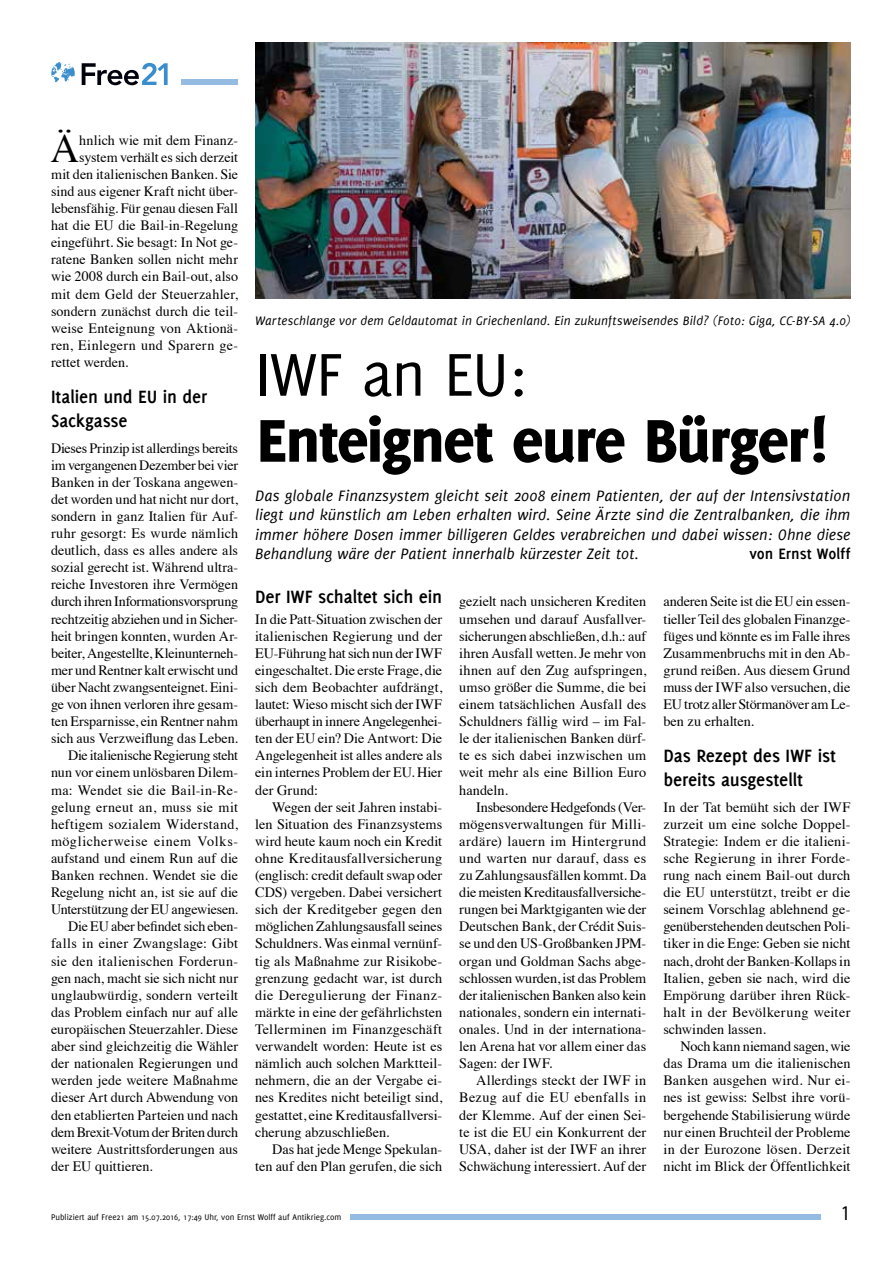
<style>
.page{position:relative;width:893px;height:1263px;background:#fff}
.page>*{position:absolute;margin:0;border:0;box-sizing:border-box;transform-origin:0 0}
.t1{font:800 66px "Delicious";letter-spacing:-.02em;color:#000}
.t2{font:66px "Delicious";letter-spacing:-.015em;color:#000}
.t3{font:40.05px "Times";color:#000}
.t4{font:21px "Myriad Pro";color:#000;scale:.9 1}
.t5{font:700 19.5px/23.4px "Delicious";letter-spacing:-.005em;color:#000}
.t6{font:italic 16.5px/19.5px "Delicious";color:#000;text-align:justify}
.t7{font:700 16.5px "Delicious";color:#000}
.t8{font:14.25px/17.1px "Times";color:#000;text-align:justify}
.t9{font:14.25px "Times";letter-spacing:.02em;color:#000}
.t10{font:14.25px "Times";letter-spacing:-.02em;color:#000}
.t11{font:14.25px "Times";letter-spacing:-.025em;color:#000}
.t12{font:14.25px "Times";letter-spacing:.04em;color:#000}
.t13{font:italic 13.5px "Delicious";letter-spacing:.01em;color:#000}
.t14{font:9px "Delicious";color:#000}
</style>
<div class="page">
<div style="left:181px;top:79px;width:669px;height:6px;background:#95bbe2"></div>
<div style="left:55px;top:1214px;width:766px;height:6px;background:#95bbe2"></div>
<div style="left:43px;top:1212px;width:307px;height:12px;background:#fff"></div>
<svg style="left:82px;top:63px;width:86px;height:22px"></svg>
<svg style="left:51px;top:62px;width:24px;height:20px"></svg>
<div style="left:238px;top:28px;width:612px;height:241px;background:#fff"></div>
<img style="left:255px;top:43px;width:595px;height:256px">
<h2 class="t3" style="left:50px;top:111px;width:30px">Ä</h2>
<p class="t8" style="left:79px;top:130px;width:161px">hnlich wie mit dem Finanz-</p>
<p class="t8" style="left:79px;top:147px;width:161px">system verhält es sich derzeit</p>
<p class="t8" style="left:51px;top:164px;width:189px">mit den italienischen Banken. Sie</p>
<p class="t8" style="left:51px;top:181px;width:189px">sind aus eigener Kraft nicht über-</p>
<p class="t8" style="left:51px;top:199px;width:189px">lebensfähig. Für genau diesen Fall</p>
<p class="t8" style="left:51px;top:216px;width:189px">hat die EU die Bail-in-Regelung</p>
<p class="t8" style="left:51px;top:233px;width:189px">eingeführt. Sie besagt: In Not ge-</p>
<p class="t8" style="left:51px;top:250px;width:189px">ratene Banken sollen nicht mehr</p>
<p class="t8" style="left:51px;top:267px;width:189px">wie 2008 durch ein Bail-out, also</p>
<p class="t8" style="left:51px;top:284px;width:189px">mit dem Geld der Steuerzahler,</p>
<p class="t8" style="left:51px;top:301px;width:189px">sondern zunächst durch die teil-</p>
<p class="t8" style="left:51px;top:318px;width:189px">weise Enteignung von Aktionä-</p>
<p class="t9" style="left:51px;top:332px;width:189px">ren, Einlegern und Sparern ge-</p>
<p class="t8" style="left:51px;top:352px;width:79px">rettet werden.</p>
<h3 class="t5" style="left:51px;top:385px;width:158px">Italien und EU in der<br>Sackgasse</h3>
<p class="t8" style="left:51px;top:438px;width:189px">Dieses Prinzip ist allerdings bereits</p>
<p class="t10" style="left:51px;top:451px;width:189px">im vergangenen Dezember bei vier</p>
<p class="t8" style="left:51px;top:472px;width:189px">Banken in der Toskana angewen-</p>
<p class="t8" style="left:51px;top:489px;width:189px">det worden und hat nicht nur dort,</p>
<p class="t8" style="left:51px;top:506px;width:189px">sondern in ganz Italien für Auf-</p>
<p class="t8" style="left:51px;top:523px;width:189px">ruhr gesorgt: Es wurde nämlich</p>
<p class="t8" style="left:51px;top:541px;width:189px">deutlich, dass es alles andere als</p>
<p class="t8" style="left:51px;top:558px;width:189px">sozial gerecht ist. Während ultra-</p>
<p class="t8" style="left:51px;top:575px;width:189px">reiche Investoren ihre Vermögen</p>
<p class="t10" style="left:51px;top:588px;width:189px">durch ihren Informationsvorsprung</p>
<p class="t8" style="left:51px;top:609px;width:189px">rechtzeitig abziehen und in Sicher-</p>
<p class="t8" style="left:51px;top:626px;width:189px">heit bringen konnten, wurden Ar-</p>
<p class="t8" style="left:51px;top:643px;width:189px">beiter, Angestellte, Kleinunterneh-</p>
<p class="t8" style="left:51px;top:660px;width:189px">mer und Rentner kalt erwischt und</p>
<p class="t8" style="left:51px;top:677px;width:189px">über Nacht zwangsenteignet. Eini-</p>
<p class="t8" style="left:51px;top:694px;width:189px">ge von ihnen verloren ihre gesam-</p>
<p class="t8" style="left:51px;top:712px;width:189px">ten Ersparnisse, ein Rentner nahm</p>
<p class="t8" style="left:51px;top:729px;width:189px">sich aus Verzweiflung das Leben.</p>
<p class="t10" style="left:68px;top:742px;width:172px">Die italienische Regierung steht</p>
<p class="t8" style="left:51px;top:763px;width:189px">nun vor einem unlösbaren Dilem-</p>
<p class="t8" style="left:51px;top:780px;width:189px">ma: Wendet sie die Bail-in-Re-</p>
<p class="t9" style="left:51px;top:793px;width:189px">gelung erneut an, muss sie mit</p>
<p class="t9" style="left:51px;top:811px;width:189px">heftigem sozialem Widerstand,</p>
<p class="t12" style="left:51px;top:828px;width:189px">möglicherweise einem Volks-</p>
<p class="t8" style="left:51px;top:848px;width:189px">aufstand und einem Run auf die</p>
<p class="t8" style="left:51px;top:865px;width:189px">Banken rechnen. Wendet sie die</p>
<p class="t8" style="left:51px;top:883px;width:189px">Regelung nicht an, ist sie auf die</p>
<p class="t8" style="left:51px;top:900px;width:189px">Unterstützung der EU angewiesen.</p>
<p class="t10" style="left:68px;top:913px;width:172px">Die EU aber befindet sich eben-</p>
<p class="t9" style="left:51px;top:930px;width:189px">falls in einer Zwangslage: Gibt</p>
<p class="t9" style="left:51px;top:947px;width:189px">sie den italienischen Forderun-</p>
<p class="t8" style="left:51px;top:968px;width:189px">gen nach, macht sie sich nicht nur</p>
<p class="t8" style="left:51px;top:985px;width:189px">unglaubwürdig, sondern verteilt</p>
<p class="t8" style="left:51px;top:1002px;width:189px">das Problem einfach nur auf alle</p>
<p class="t8" style="left:51px;top:1019px;width:189px">europäischen Steuerzahler. Diese</p>
<p class="t8" style="left:51px;top:1036px;width:189px">aber sind gleichzeitig die Wähler</p>
<p class="t8" style="left:51px;top:1054px;width:189px">der nationalen Regierungen und</p>
<p class="t8" style="left:51px;top:1071px;width:189px">werden jede weitere Maßnahme</p>
<p class="t8" style="left:51px;top:1088px;width:189px">dieser Art durch Abwendung von</p>
<p class="t8" style="left:51px;top:1105px;width:189px">den etablierten Parteien und nach</p>
<p class="t11" style="left:51px;top:1118px;width:189px">dem Brexit-Votum der Briten durch</p>
<p class="t8" style="left:51px;top:1139px;width:189px">weitere Austrittsforderungen aus</p>
<p class="t8" style="left:51px;top:1156px;width:103px">der EU quittieren.</p>
<p class="t13" style="left:255px;top:313px;width:597px">Warteschlange vor dem Geldautomat in Griechenland. Ein zukunftsweisendes Bild? (Foto: Giga, CC-BY-SA 4.0)</p>
<h1 class="t2" style="left:255px;top:337px;width:273px">IWF an EU:</h1>
<h1 class="t1" style="left:257px;top:402px;width:571px">Enteignet eure Bürger!</h1>
<p class="t6" style="left:255px;top:486px;width:597px">Das globale Finanzsystem gleicht seit 2008 einem Patienten, der auf der Intensivstation liegt und künstlich am Leben erhalten wird. Seine Ärzte sind die Zentralbanken, die ihm immer höhere Dosen immer billigeren Geldes verabreichen und dabei wissen: Ohne diese Behandlung wäre der Patient innerhalb kürzester Zeit tot.</p>
<p class="t7" style="left:749px;top:544px;width:103px">von Ernst Wolff</p>
<h3 class="t5" style="left:255px;top:585px;width:189px">Der IWF schaltet sich ein</h3>
<p class="t8" style="left:255px;top:609px;width:189px">In die Patt-Situation zwischen der italienischen Regierung und der EU-Führung hat sich nun der IWF eingeschaltet. Die erste Frage, die sich dem Beobachter aufdrängt, lautet: Wieso mischt sich der IWF überhaupt in innere Angelegenhei&shy;ten der EU ein? Die Antwort: Die Angelegenheit ist alles andere als ein internes Problem der EU. Hier der Grund:</p>
<p class="t8" style="left:255px;top:797px;width:189px;text-indent:17px">Wegen der seit Jahren instabi&shy;len Situation des Finanzsystems wird heute kaum noch ein Kredit ohne Kreditausfallversicherung (englisch: credit default swap oder CDS) vergeben. Dabei versichert sich der Kreditgeber gegen den möglichen Zahlungsausfall seines Schuldners. Was einmal vernünf&shy;tig als Maßnahme zur Risikobe&shy;grenzung gedacht war, ist durch die Deregulierung der Finanz&shy;märkte in eine der gefährlichsten Tellerminen im Finanzgeschäft verwandelt worden: Heute ist es nämlich auch solchen Marktteil&shy;nehmern, die an der Vergabe ei&shy;nes Kredites nicht beteiligt sind, gestattet, eine Kreditausfallversi&shy;cherung abzuschließen.</p>
<p class="t8" style="left:255px;top:1139px;width:189px;text-align:right">Das hat jede Menge Spekulan&shy;ten auf den Plan gerufen, die sich</p>
<p class="t8" style="left:459px;top:592px;width:189px">gezielt nach unsicheren Krediten umsehen und darauf Ausfallver&shy;sicherungen abschließen, d.h.: auf ihren Ausfall wetten. Je mehr von ihnen auf den Zug aufspringen, umso größer die Summe, die bei einem tatsächlichen Ausfall des Schuldners fällig wird – im Fal&shy;le der italienischen Banken dürf&shy;te es sich dabei inzwischen um weit mehr als eine Billion Euro handeln.</p>
<p class="t8" style="left:459px;top:797px;width:189px;text-indent:17px">Insbesondere Hedgefonds (Ver&shy;mögensverwaltungen für Milli&shy;ardäre) lauern im Hintergrund und warten nur darauf, dass es zu Zahlungsausfällen kommt. Da die meisten Kreditausfallversiche&shy;rungen bei Marktgiganten wie der Deutschen Bank, der Crédit Suis&shy;se und den US-Großbanken JPM&shy;organ und Goldman Sachs abge&shy;schlossen wurden, ist das Problem der italienischen Banken also kein nationales, sondern ein internati&shy;onales. Und in der internationa&shy;len Arena hat vor allem einer das Sagen: der IWF.</p>
<p class="t8" style="left:459px;top:1071px;width:189px;text-indent:17px">Allerdings steckt der IWF in Bezug auf die EU ebenfalls in der Klemme. Auf der einen Sei&shy;te ist die EU ein Konkurrent der USA, daher ist der IWF an ihrer Schwächung interessiert. Auf der</p>
<p class="t8" style="left:663px;top:592px;width:189px">anderen Seite ist die EU ein essen&shy;tieller Teil des globalen Finanzge&shy;füges und könnte es im Falle ihres Zusammenbruchs mit in den Ab&shy;grund reißen. Aus diesem Grund muss der IWF also versuchen, die EU trotz aller Störmanöver am Le&shy;ben zu erhalten.</p>
<h3 class="t5" style="left:663px;top:744px;width:174px">Das Rezept des IWF ist bereits ausgestellt</h3>
<p class="t8" style="left:663px;top:797px;width:189px">In der Tat bemüht sich der IWF zurzeit um eine solche Doppel-Strategie: Indem er die italieni&shy;sche Regierung in ihrer Forde&shy;rung nach einem Bail-out durch die EU unterstützt, treibt er die seinem Vorschlag ablehnend ge&shy;genüberstehenden deutschen Poli&shy;tiker in die Enge: Geben sie nicht nach, droht der Banken-Kollaps in Italien, geben sie nach, wird die Empörung darüber ihren Rück&shy;halt in der Bevölkerung weiter schwinden lassen.</p>
<p class="t8" style="left:663px;top:1036px;width:189px;text-indent:17px">Noch kann niemand sagen, wie das Drama um die italienischen Banken ausgehen wird. Nur ei&shy;nes ist gewiss: Selbst ihre vorü&shy;bergehende Stabilisierung würde nur einen Bruchteil der Probleme in der Eurozone lösen. Derzeit nicht im Blick der Öffentlichkeit</p>
<p class="t14" style="left:51px;top:1212px;width:292px">Publiziert auf Free21 am 15.07.2016, 17:49 Uhr, von Ernst Wolff auf Antikrieg.com</p>
<h3 class="t4" style="left:841px;top:1200px;width:12px">1</h3>
</div>
